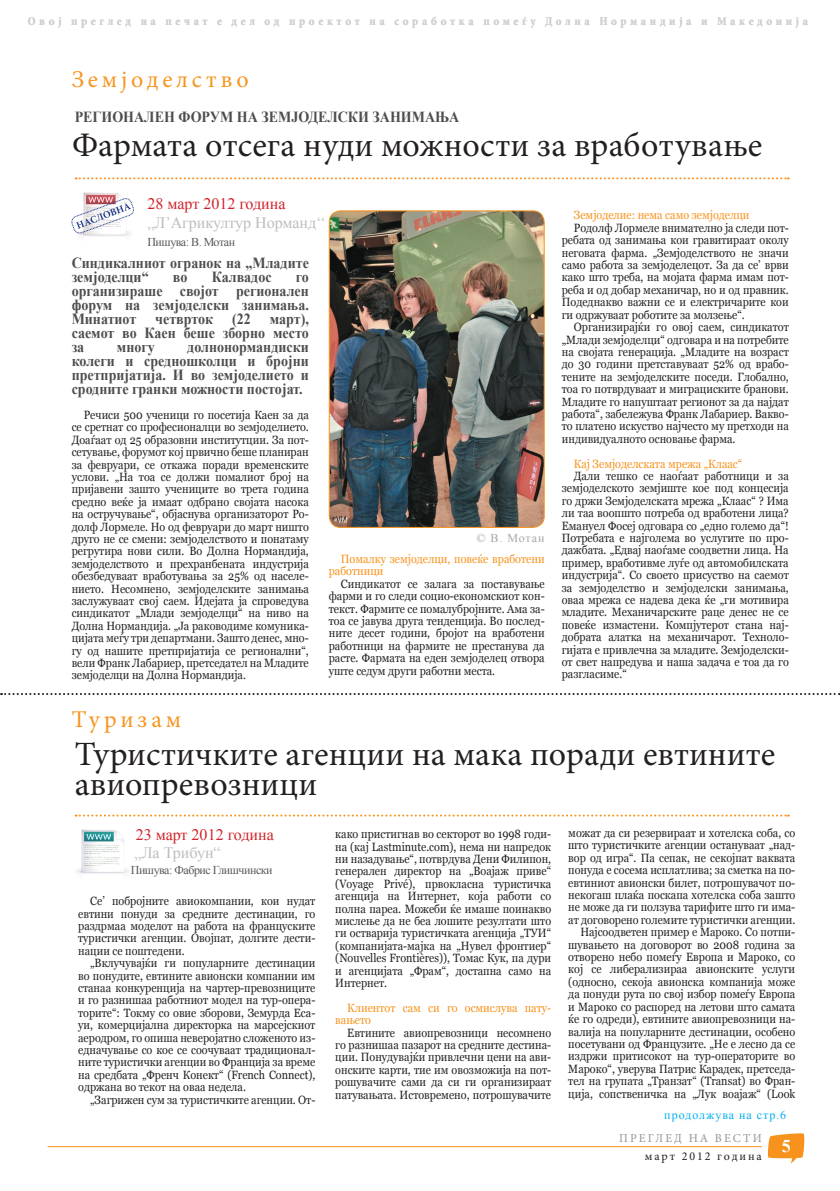
<style>
.page{position:relative;width:840px;height:1191px;background:#fff}
.page>*{position:absolute;margin:0;border:0;box-sizing:border-box;transform-origin:0 0}
.Naslov{font:34px/30.4px "Minion Pro";color:#231f20}
.Rubrilka{font:24px "Minion Pro";letter-spacing:.16em;color:#f7941e}
.t1{font:700 18px "Times New Roman";color:#fff}
.Datum{font:16px "Times New Roman";color:#d1232a}
.t2{font:16px "Times New Roman";color:#bcbdc0}
.podnaslov{font:700 15.4px/14px "Times New Roman";color:#4d4e4f;text-align:justify;scale:.91 1}
.Glaven_tekst{font:12px/12.4px "Georgia";color:#231f20;text-align:justify;scale:.9 1}
.Glaven_tekst-2{font:12px/12.4px "Georgia";color:#f7931d;scale:.9 1}
.t3{font:700 condensed 12px "Minion Pro";letter-spacing:.3em;color:#d0d1d3}
.Datum-2{font:12px "Times New Roman";letter-spacing:-.04em;color:#57585a}
.page_No{font:12px "Times New Roman";letter-spacing:.08em;color:#00aeef}
.t4{font:12px "Minion Pro";letter-spacing:.17em;color:#939598}
.t5{font:12px "Minion Pro";letter-spacing:.16em;color:#231f20}
.page_No-2{font:12px "Times New Roman";letter-spacing:.075em;color:#a5a6aa}
</style>
<div class="page">
<hr style="left:48px;top:1146px;width:713px;height:1px;background:#f7941d">
<svg style="left:768px;top:1133px;width:37px;height:30px"></svg>
<svg style="left:76px;top:177px;width:712px;height:2px"></svg>
<img style="left:78px;top:192px;width:53px;height:46px">
<svg style="left:72px;top:198px;width:62px;height:36px"></svg>
<img style="left:330px;top:211px;width:214px;height:316px">
<div style="left:328px;top:210px;width:216px;height:318px;border:1px solid #f7931d;border-radius:11px"></div>
<svg style="left:1px;top:693px;width:838px;height:2px"></svg>
<svg style="left:76px;top:814px;width:712px;height:2px"></svg>
<img style="left:76px;top:829px;width:53px;height:45px">
<p class="t3" style="left:28px;top:13px;width:781px">Овој преглед на печат е дел од проектот на соработка помеѓу Долна Нормандија и Македонија</p>
<p class="Rubrilka" style="left:72px;top:64px;width:178px">Земјоделство</p>
<p class="Naslov" style="left:72px;top:130px;width:691px">Фармата отсега нуди можности за вработување</p>
<p class="Datum" style="left:147px;top:193px;width:139px">28 март 2012 година</p>
<p class="t2" style="left:147px;top:211px;width:180px">„Л’Агрикултур Норманд‘‘</p>
<p class="podnaslov" style="left:72px;top:255px;width:262px">Синдикалниот огранок на „Младите земјоделци“</p>
<p class="podnaslov" style="left:75px;top:109px;width:424px">РЕГИОНАЛЕН ФОРУМ НА ЗЕМЈОДЕЛСКИ ЗАНИМАЊА</p>
<p class="Glaven_tekst-2" style="left:573px;top:209px;width:197px">Земјоделие: нема само земјоделци</p>
<p class="Glaven_tekst" style="left:561px;top:222px;width:253px;text-indent:12px">Родолф Лормеле внимателно ја следи пот&shy;ребата од занимања кои гравитираат околу неговата фарма. „Земјоделството не значи само работа за земјоделецот. За да се’ врви како што треба, на мојата фарма имам пот&shy;реба и од добар механичар, но и од правник.<br>Подеднакво важни се и електричарите кои ги одржуваат роботите за молзење“.</p>
<p class="Glaven_tekst" style="left:561px;top:321px;width:253px;text-indent:12px">Организирајќи го овој саем, синдикатот „Млади земјоделци“ одговара и на потребите на својата генерација. „Младите на возраст до 30 години претставуваат 52% од врабо&shy;тените на земјоделските поседи. Глобално, тоа го потврдуваат и миграциските бранови.<br>Младите го напуштаат регионот за да најдат работа“, забележува Франк Лабариер. Вакво&shy;то платено искуство најчесто му претходи на индивидуалното основање фарма.</p>
<p class="Glaven_tekst-2" style="left:573px;top:457px;width:188px">Кај Земјоделската мрежа „Клаас“</p>
<p class="Glaven_tekst" style="left:561px;top:470px;width:253px;text-indent:12px">Дали тешко се наоѓаат работници и за земјоделското земјиште кое под концесија го држи Земјоделската мрежа „Клаас“ ? Има ли таа воопшто потреба од вработени лица?<br>Емануел Фосеј одговара со „едно големо да“!<br>Потребата е најголема во услугите по про&shy;дажбата. „Едвај наоѓаме соодветни лица. На пример, вработивме луѓе од автомобилската индустрија“. Со своето присуство на саемот за земјоделство и земјоделски занимања, оваа мрежа се надева дека ќе „ги мотивира младите. Механичарските раце денес не се повеќе измастени. Компјутерот стана нај&shy;добрата алатка на механичарот. Техноло&shy;гијата е привлечна за младите. Земјоделски&shy;от свет напредува и наша задача е тоа да го разгласиме.“</p>
<p class="Datum-2" style="left:147px;top:234px;width:89px">Пишува: В. Мотан</p>
<p class="podnaslov" style="left:173px;top:269px;width:17px">во</p>
<p class="podnaslov" style="left:211px;top:269px;width:67px">Калвадос</p>
<p class="podnaslov" style="left:72px;top:269px;width:262px;text-indent:224px">го организираше својот регионален форум на земјоделски занимања.<br>Минатиот четврток (22 март), саемот во Каен беше зборно место за</p>
<p class="podnaslov" style="left:72px;top:339px;width:262px;text-indent:115px">долнонормандиски колеги и средношколци и бројни претпријатија. И во земјоделието и сродните гранки можности постојат.</p>
<p class="Glaven_tekst" style="left:72px;top:409px;width:265px;text-indent:12px">Речиси 500 ученици го посетија Каен за да се сретнат со професионалци во земјоделието.<br>Доаѓаат од 25 образовни институтции. За пот&shy;сетување, форумот кој првично беше планиран за февруари, се откажа поради временските услови. „На тоа се должи помалиот број на пријавени зашто учениците во трета година средно веќе ја имаат одбрано својата насока на остручување“, објаснува организаторот Ро&shy;долф Лормеле. Но од февруари до март ништо друго не се смени: земјоделството и понатаму регрутира нови сили. Во Долна Нормандија, земјоделството и прехранбената индустрија обезбедуваат вработувања за 25% од населе&shy;нието. Несомнено, земјоделските занимања заслужуваат свој саем. Идејата ја спроведува синдикатот „Млади земјоделци“ на ниво на Долна Нормандија. „Ја раководиме комуника&shy;цијата меѓу три департмани. Зашто денес, мно&shy;гу од нашите претпријатија се регионални“, вели Франк Лабариер, претседател на Младите земјоделци на Долна Нормандија.</p>
<p class="podnaslov" style="left:117px;top:339px;width:43px">многу</p>
<p class="page_No-2" style="left:476px;top:530px;width:70px">© В. Мотан</p>
<p class="Glaven_tekst-2" style="left:328px;top:553px;width:241px;text-indent:12px">Помалку земјоделци, повеќе вработени работници</p>
<p class="Glaven_tekst" style="left:328px;top:577px;width:241px;text-indent:12px">Синдикатот се залага за поставување фарми и го следи социо-економскиот кон&shy;текст. Фармите се помалубројните. Ама за&shy;тоа се јавува друга тенденција. Во послед&shy;ните десет години, бројот на вработени работници на фармите не престанува да расте. Фармата на еден земјоделец отвора уште седум други работни места.</p>
<p class="Rubrilka" style="left:72px;top:703px;width:111px">Туризам</p>
<p class="Naslov" style="left:75px;top:738px;width:701px">Туристичките агенции на мака поради евтините авиопревозници</p>
<p class="Datum" style="left:136px;top:824px;width:139px">23 март 2012 година</p>
<p class="t2" style="left:134px;top:842px;width:87px">„Ла Трибун“</p>
<p class="Datum-2" style="left:131px;top:861px;width:143px">Пишува: Фабрис Глишчински</p>
<p class="Glaven_tekst" style="left:78px;top:895px;width:265px;text-indent:12px">Се’ побројните авиокомпании, кои нудат евтини понуди за средните дестинации, го раздрмаа моделот на работа на француските туристички агенции. Овојпат, долгите дести&shy;нации се поштедени.</p>
<p class="Glaven_tekst" style="left:78px;top:957px;width:265px;text-indent:12px">„Вклучувајќи ги популарните дестинации во понудите, евтините авионски компании им станаа конкуренција на чартер-превозниците и го разнишаа работниот модел на тур-опера&shy;торите“: Токму со овие зборови, Земурда Еса&shy;уи, комерцијална директорка на марсејскиот аеродром, го опиша неверојатно сложеното из&shy;едначување со кое се соочуваат традиционал&shy;ните туристички агенции во Франција за време на средбата „Френч Конект“ (French Connect), одржана во текот на оваа недела.</p>
<p class="Glaven_tekst" style="left:90px;top:1093px;width:251px">„Загрижен сум за туристичките агенции. От-</p>
<p class="Glaven_tekst" style="left:335px;top:828px;width:241px">како пристигнав во секторот во 1998 годи&shy;на (кај Lastminute.com), нема ни напредок ни назадување“, потврдува Дени Филипон, генерален директор на „Воајаж приве“ (Voyage Privé), првокласна туристичка агенција на Интернет, која работи со полна пареа. Можеби ќе имаше поинакво мислење да не беа лошите резултати што ги остварија туристичката агенција „ТУИ“ (компанијата-мајка на „Нувел фронтиер“ (Nouvelles Frontières)), Томас Кук, па дури и агенцијата „Фрам“, достапна само на Интернет.</p>
<p class="Glaven_tekst-2" style="left:335px;top:1001px;width:241px;text-indent:12px">Клиентот сам си го осмислува пату&shy;вањето</p>
<p class="Glaven_tekst" style="left:335px;top:1026px;width:241px;text-indent:12px">Евтините авиопревозници несомнено го разнишаа пазарот на средните дестина&shy;ции. Понудувајќи привлечни цени на ави&shy;онските карти, тие им овозможија на пот&shy;рошувачите сами да си ги организираат патувањата. Истовремено, потрошувачите</p>
<p class="Glaven_tekst" style="left:568px;top:827px;width:253px">можат да си резервираат и хотелска соба, со што туристичките агенции остануваат „над&shy;вор од игра“. Па сепак, не секојпат ваквата понуда е сосема исплатлива; за сметка на по&shy;евтиниот авионски билет, потрошувачот по&shy;некогаш плаќа поскапа хотелска соба зашто не може да ги ползува тарифите што ги има&shy;ат договорено големите туристички агенции.</p>
<p class="Glaven_tekst" style="left:568px;top:926px;width:253px;text-indent:12px">Најсоодветен пример е Мароко. Со потпи&shy;шувањето на договорот во 2008 година за отворено небо помеѓу Европа и Мароко, со кој се либерализираа авионските услуги (односно, секоја авионска компанија може да понуди рута по свој избор помеѓу Европа и Мароко со распоред на летови што самата ќе го одреди), евтините авиопревозници на&shy;валија на популарните дестинации, особено посетувани од Французите. „Не е лесно да се издржи притисокот на тур-операторите во Мароко“, уверува Патрис Карадек, претседа&shy;тел на групата „Транзат“ (Transat) во Фран&shy;ција, сопственичка на „Лук воајаж“ (Look</p>
<p class="page_No" style="left:664px;top:1106px;width:123px">продолжува на стр.6</p>
<p class="t4" style="left:619px;top:1130px;width:144px">ПРЕГЛЕД НА ВЕСТИ</p>
<p class="t5" style="left:644px;top:1148px;width:118px">март 2012 година</p>
<h3 class="t1" style="left:781px;top:1133px;width:10px">5</h3>
</div>
